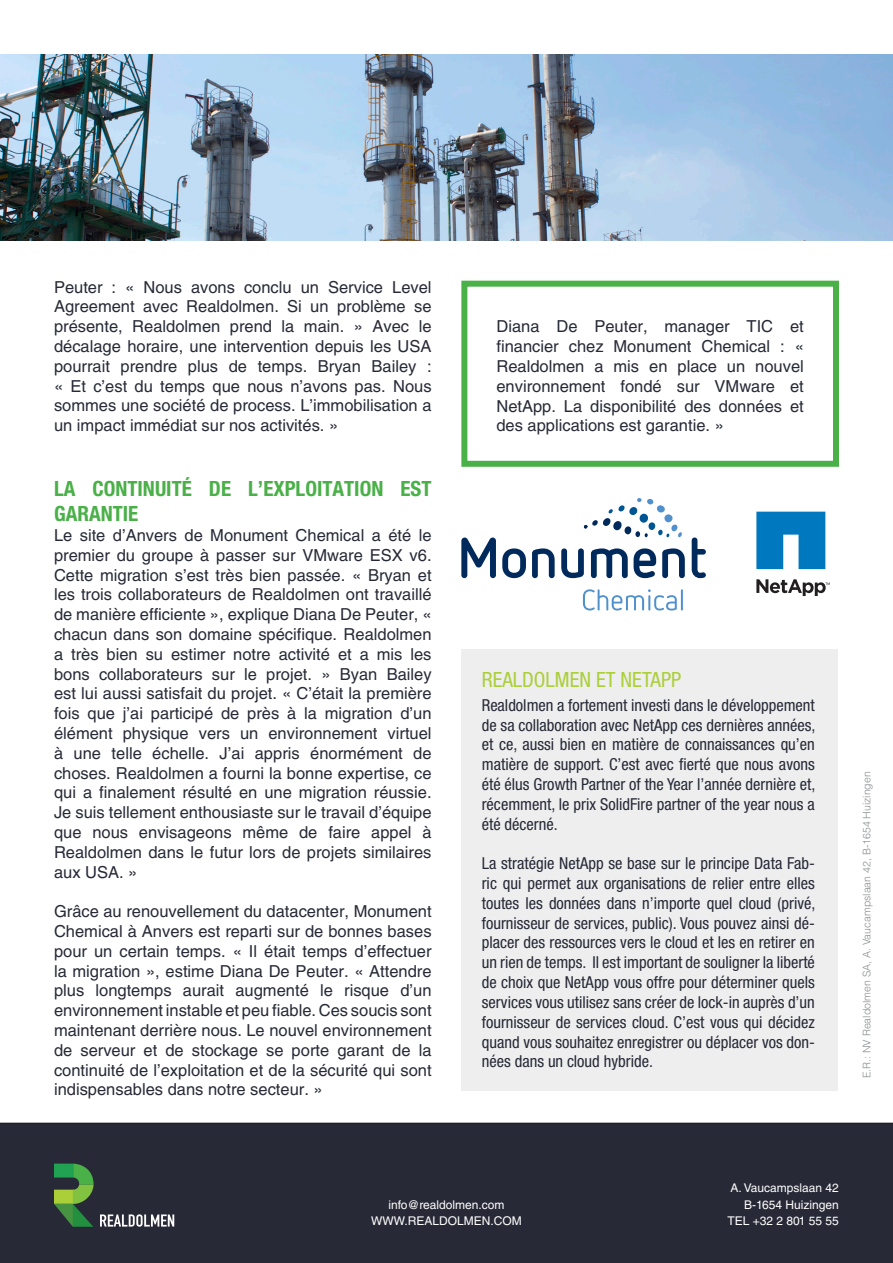
<style>
.page{position:relative;width:893px;height:1263px;background:#fff}
.page>*{position:absolute;margin:0;border:0;box-sizing:border-box;transform-origin:0 0}
.t1{font:700 condensed 21px/25.2px "Helvetica Neue LT Std";color:#4ab048}
.t2{font:condensed 21px "Helvetica Neue LT Std";color:#abcf38}
.t3{font:16.5px/19.8px "Helvetica LT Std";color:#272936;text-align:justify}
.t4{font:condensed 16.5px/19.8px "Helvetica Neue LT Std";color:#272936;text-align:justify}
.t5{font:12px "Helvetica LT Std";color:#fff}
.t6{font:300 10.5px "Helvetica LT Std";color:#8a8c8f}
</style>
<div class="page">
<div style="left:461px;top:649px;width:376px;height:441px;background:#eeeeef"></div>
<div style="left:0;top:1123px;width:893px;height:140px;background:#272936"></div>
<img style="left:0;top:54px;width:893px;height:186px">
<svg style="left:100px;top:1214px;width:74px;height:13px"></svg>
<svg style="left:54px;top:1163px;width:40px;height:64px"></svg>
<div style="left:461px;top:281px;width:378px;height:186px;border:6px solid #4ab048"></div>
<svg style="left:583px;top:589px;width:94px;height:21px"></svg>
<hr style="left:681px;top:589px;width:2px;height:21px;background:#5090cc">
<svg style="left:461px;top:537px;width:35px;height:41px"></svg>
<svg style="left:502px;top:548px;width:24px;height:30px"></svg>
<svg style="left:532px;top:548px;width:23px;height:30px"></svg>
<svg style="left:561px;top:548px;width:23px;height:30px"></svg>
<svg style="left:591px;top:548px;width:37px;height:30px"></svg>
<svg style="left:634px;top:548px;width:22px;height:30px"></svg>
<svg style="left:662px;top:548px;width:23px;height:30px"></svg>
<svg style="left:692px;top:537px;width:14px;height:41px"></svg>
<svg style="left:584px;top:498px;width:98px;height:39px"></svg>
<svg style="left:756px;top:512px;width:69px;height:57px"></svg>
<svg style="left:756px;top:579px;width:74px;height:17px"></svg>
<p class="t3" style="left:54px;top:277px;width:379px">Peuter : « Nous avons conclu un Service Level Agreement avec Realdolmen. Si un problème se présente, Realdolmen prend la main. » Avec le décalage horaire, une intervention depuis les USA pourrait prendre plus de temps. Bryan Bailey : « Et c’est du temps que nous n’avons pas. Nous sommes une société de process. L’immobilisation a un impact immédiat sur nos activités. »</p>
<p class="t1" style="left:54px;top:476px;width:379px">LA CONTINUITÉ DE L’EXPLOITATION EST<br>GARANTIE</p>
<p class="t3" style="left:54px;top:525px;width:379px">Le site d’Anvers de Monument Chemical a été le premier du groupe à passer sur VMware ESX v6.<br>Cette migration s’est très bien passée. « Bryan et les trois collaborateurs de Realdolmen ont travaillé de manière efficiente », explique Diana De Peuter, « chacun dans son domaine spécifique. Realdolmen a très bien su estimer notre activité et a mis les bons collaborateurs sur le projet. » Byan Bailey est lui aussi satisfait du projet. « C’était la première fois que j’ai participé de près à la migration d’un élément physique vers un environnement virtuel à une telle échelle. J’ai appris énormément de choses. Realdolmen a fourni la bonne expertise, ce qui a finalement résulté en une migration réussie.<br>Je suis tellement enthousiaste sur le travail d’équipe que nous envisageons même de faire appel à Realdolmen dans le futur lors de projets similaires aux USA. »</p>
<p class="t3" style="left:54px;top:901px;width:379px">Grâce au renouvellement du datacenter, Monument Chemical à Anvers est reparti sur de bonnes bases pour un certain temps. « Il était temps d’effectuer la migration », estime Diana De Peuter. « Attendre plus longtemps aurait augmenté le risque d’un environnement instable et peu fiable. Ces soucis sont maintenant derrière nous. Le nouvel environnement de serveur et de stockage se porte garant de la continuité de l’exploitation et de la sécurité qui sont indispensables dans notre secteur. »</p>
<p class="t3" style="left:496px;top:317px;width:309px">Diana De Peuter, manager TIC et financier chez Monument Chemical : « Realdolmen a mis en place un nouvel environnement fondé sur VMware et NetApp. La disponibilité des données et des applications est garantie. »</p>
<p class="t2" style="left:482px;top:667px;width:201px">REALDOLMEN ET NETAPP</p>
<p class="t4" style="left:482px;top:695px;width:335px">Realdolmen a fortement investi dans le développement de sa collaboration avec NetApp ces dernières années, et ce, aussi bien en matière de connaissances qu’en matière de support. C’est avec fierté que nous avons été élus Growth Partner of the Year l’année dernière et, récemment, le prix SolidFire partner of the year nous a été décerné.</p>
<p class="t4" style="left:482px;top:853px;width:335px">La stratégie NetApp se base sur le principe Data Fab&shy;ric qui permet aux organisations de relier entre elles toutes les données dans n’importe quel cloud (privé, fournisseur de services, public). Vous pouvez ainsi dé&shy;placer des ressources vers le cloud et les en retirer en un rien de temps. Il est important de souligner la liberté de choix que NetApp vous offre pour déterminer quels services vous utilisez sans créer de lock-in auprès d’un fournisseur de services cloud. C’est vous qui décidez quand vous souhaitez enregistrer ou déplacer vos don&shy;nées dans un cloud hybride.</p>
<p class="t6" style="left:860px;top:1078px;width:308px;rotate:-90deg">E.R.: NV Realdolmen SA, A. Vaucampslaan 42, B-1654 Huizingen</p>
<p class="t5" style="left:388px;top:1198px;width:118px">info@realdolmen.com</p>
<p class="t5" style="left:371px;top:1214px;width:152px">WWW.REALDOLMEN.COM</p>
<p class="t5" style="left:730px;top:1181px;width:110px">A. Vaucampslaan 42</p>
<p class="t5" style="left:744px;top:1198px;width:96px">B-1654 Huizingen</p>
<p class="t5" style="left:727px;top:1214px;width:113px">TEL +32 2 801 55 55</p>
</div>
